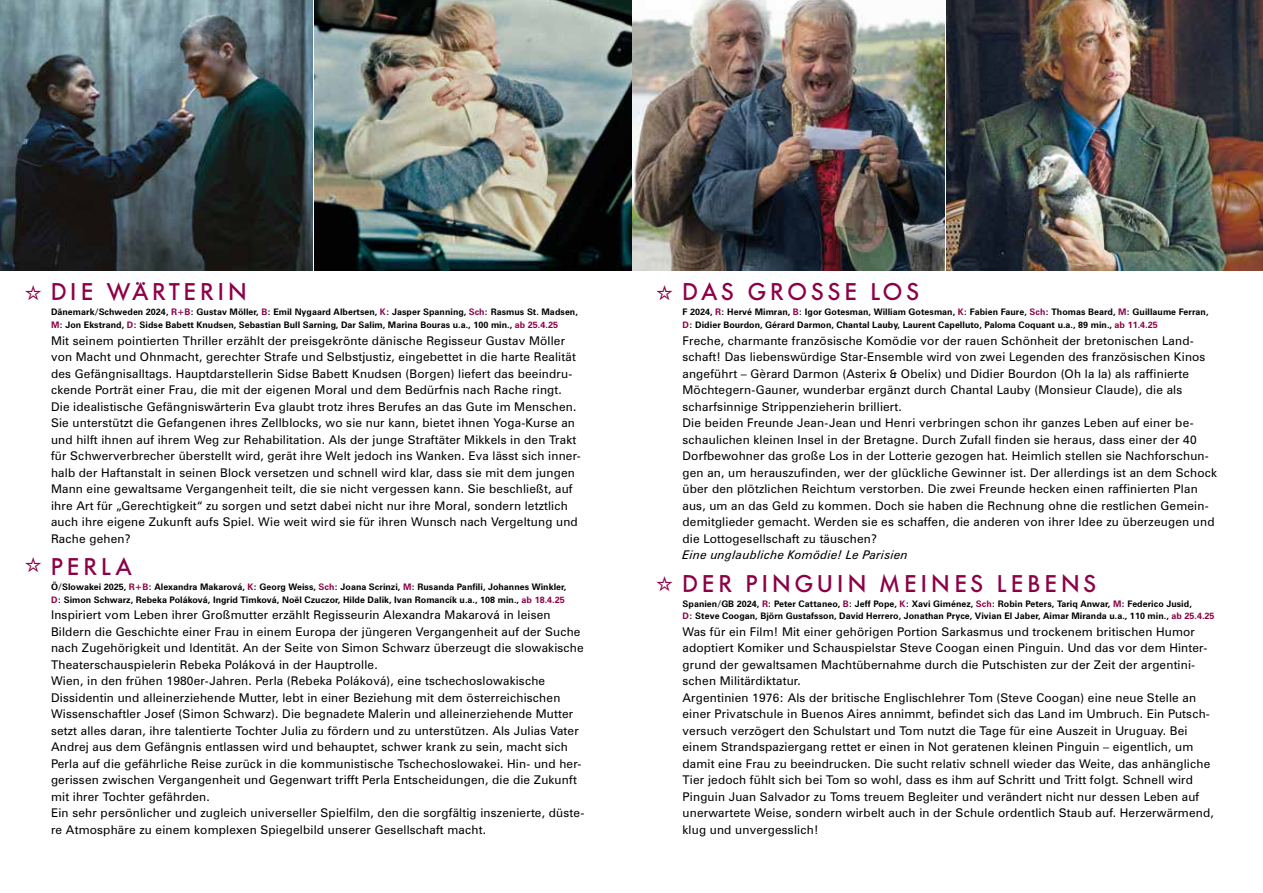
<style>
.page{position:relative;width:1263px;height:893px;background:#fff}
.page>*{position:absolute;margin:0;border:0;box-sizing:border-box;transform-origin:0 0}
.t1{font:500 24px "Futura BQ";letter-spacing:.16em;color:#8d0047}
.t2{font:500 24px "Futura BQ";letter-spacing:.19em;color:#8d0047}
.t3{font:12px/16.5px "Zurich BT";letter-spacing:.015em;color:#000}
.t4{font:italic 12px "Zurich BT";letter-spacing:.015em;color:#000}
.t5{font:700 9px/12.8px "Zurich BT";letter-spacing:.005em;color:#000}
.s1{color:#8d0047}
</style>
<div class="page">
<img style="left:315px;top:0;width:629px;height:270px">
<img style="left:946px;top:0;width:317px;height:270px">
<img style="left:0;top:0;width:313px;height:270px">
<h1 class="t1" style="left:51px;top:278px;width:198px">DIE WÄRTERIN</h1>
<p class="t5" style="left:51px;top:306px;width:528px">Dänemark/Schweden 2024, <span class="s1">R+B</span>: Gustav Möller, <span class="s1">B</span>: Emil Nygaard Albertsen, <span class="s1">K</span>: Jasper Spanning, <span class="s1">Sch</span>: Rasmus St. Madsen,<br><span class="s1">M</span>: Jon Ekstrand, <span class="s1">D</span>: Sidse Babett Knudsen, Sebastian Bull Sarning, Dar Salim, Marina Bouras u.a., 100 min., <span class="s1">ab 25.4.25</span></p>
<p class="t3" style="left:51px;top:332px;width:531px">Mit seinem pointierten Thriller erzählt der preisgekrönte dänische Regisseur Gustav Möller von Macht und Ohnmacht, gerechter Strafe und Selbstjustiz, eingebettet in die harte Realität des Gefängnisalltags. Hauptdarstellerin Sidse Babett Knudsen (Borgen) liefert das beeindru&shy;ckende Porträt einer Frau, die mit der eigenen Moral und dem Bedürfnis nach Rache ringt.<br>Die idealistische Gefängniswärterin Eva glaubt trotz ihres Berufes an das Gute im Menschen.<br>Sie unterstützt die Gefangenen ihres Zellblocks, wo sie nur kann, bietet ihnen Yoga-Kurse an und hilft ihnen auf ihrem Weg zur Rehabilitation. Als der junge Straftäter Mikkels in den Trakt für Schwerverbrecher überstellt wird, gerät ihre Welt jedoch ins Wanken. Eva lässt sich inner&shy;halb der Haftanstalt in seinen Block versetzen und schnell wird klar, dass sie mit dem jungen Mann eine gewaltsame Vergangenheit teilt, die sie nicht vergessen kann. Sie beschließt, auf ihre Art für „Gerechtigkeit“ zu sorgen und setzt dabei nicht nur ihre Moral, sondern letztlich auch ihre eigene Zukunft aufs Spiel. Wie weit wird sie für ihren Wunsch nach Vergeltung und Rache gehen?</p>
<h1 class="t1" style="left:51px;top:553px;width:83px">PERLA</h1>
<p class="t5" style="left:51px;top:580px;width:517px">Ö/Slowakei 2025, <span class="s1">R+B</span>: Alexandra Makarová, <span class="s1">K</span>: Georg Weiss, <span class="s1">Sch</span>: Joana Scrinzi, <span class="s1">M</span>: Rusanda Panfili, Johannes Winkler,<br><span class="s1">D</span>: Simon Schwarz, Rebeka Poláková, Ingrid Timková, Noël Czuczor, Hilde Dalik, Ivan Romancík u.a., 108 min., <span class="s1">ab 18.4.25</span></p>
<p class="t3" style="left:51px;top:607px;width:535px">Inspiriert vom Leben ihrer Großmutter erzählt Regisseurin Alexandra Makarová in leisen Bildern die Geschichte einer Frau in einem Europa der jüngeren Vergangenheit auf der Suche nach Zugehörigkeit und Identität. An der Seite von Simon Schwarz überzeugt die slowakische Theaterschauspielerin Rebeka Poláková in der Hauptrolle.<br>Wien, in den frühen 1980er-Jahren. Perla (Rebeka Poláková), eine tschechoslowakische Dissidentin und alleinerziehende Mutter, lebt in einer Beziehung mit dem österreichischen Wissenschaftler Josef (Simon Schwarz). Die begnadete Malerin und alleinerziehende Mutter setzt alles daran, ihre talentierte Tochter Julia zu fördern und zu unterstützen. Als Julias Vater Andrej aus dem Gefängnis entlassen wird und behauptet, schwer krank zu sein, macht sich Perla auf die gefährliche Reise zurück in die kommunistische Tschechoslowakei. Hin- und her&shy;gerissen zwischen Vergangenheit und Gegenwart trifft Perla Entscheidungen, die die Zukunft mit ihrer Tochter gefährden.<br>Ein sehr persönlicher und zugleich universeller Spielfilm, den die sorgfältig inszenierte, düste&shy;re Atmosphäre zu einem komplexen Spiegelbild unserer Gesellschaft macht.</p>
<h1 class="t1" style="left:682px;top:278px;width:238px">DAS GROSSE LOS</h1>
<p class="t5" style="left:682px;top:306px;width:527px">F 2024, <span class="s1">R</span>: Hervé Mimran, <span class="s1">B</span>: Igor Gotesman, William Gotesman, <span class="s1">K</span>: Fabien Faure, <span class="s1">Sch</span>: Thomas Beard, <span class="s1">M</span>: Guillaume Ferran,<br><span class="s1">D</span>: Didier Bourdon, Gérard Darmon, Chantal Lauby, Laurent Capelluto, Paloma Coquant u.a., 89 min., <span class="s1">ab 11.4.25</span></p>
<p class="t3" style="left:682px;top:332px;width:536px">Freche, charmante französische Komödie vor der rauen Schönheit der bretonischen Land&shy;schaft! Das liebenswürdige Star-Ensemble wird von zwei Legenden des französischen Kinos angeführt – Gèrard Darmon (Asterix &amp; Obelix) und Didier Bourdon (Oh la la) als raffinierte Möchtegern-Gauner, wunderbar ergänzt durch Chantal Lauby (Monsieur Claude), die als scharfsinnige Strippenzieherin brilliert.<br>Die beiden Freunde Jean-Jean und Henri verbringen schon ihr ganzes Leben auf einer be&shy;schaulichen kleinen Insel in der Bretagne. Durch Zufall finden sie heraus, dass einer der 40<br>Dorfbewohner das große Los in der Lotterie gezogen hat. Heimlich stellen sie Nachforschun&shy;gen an, um herauszufinden, wer der glückliche Gewinner ist. Der allerdings ist an dem Schock über den plötzlichen Reichtum verstorben. Die zwei Freunde hecken einen raffinierten Plan aus, um an das Geld zu kommen. Doch sie haben die Rechnung ohne die restlichen Gemein&shy;demitglieder gemacht. Werden sie es schaffen, die anderen von ihrer Idee zu überzeugen und die Lottogesellschaft zu täuschen?</p>
<p class="t4" style="left:682px;top:548px;width:227px">Eine unglaubliche Komödie! Le Parisien</p>
<h1 class="t2" style="left:682px;top:569px;width:416px">DER PINGUIN MEINES LEBENS</h1>
<p class="t5" style="left:682px;top:597px;width:534px">Spanien/GB 2024, <span class="s1">R</span>: Peter Cattaneo, <span class="s1">B</span>: Jeff Pope, <span class="s1">K</span>: Xavi Giménez, <span class="s1">Sch</span>: Robin Peters, Tariq Anwar, <span class="s1">M</span>: Federico Jusid,<br><span class="s1">D</span>: Steve Coogan, Björn Gustafsson, David Herrero, Jonathan Pryce, Vivian El Jaber, Aimar Miranda u.a., 110 min., <span class="s1">ab 25.4.25</span></p>
<p class="t3" style="left:682px;top:623px;width:533px">Was für ein Film! Mit einer gehörigen Portion Sarkasmus und trockenem britischen Humor adoptiert Komiker und Schauspielstar Steve Coogan einen Pinguin. Und das vor dem Hinter&shy;grund der gewaltsamen Machtübernahme durch die Putschisten zur der Zeit der argentini&shy;schen Militärdiktatur.<br>Argentinien 1976: Als der britische Englischlehrer Tom (Steve Coogan) eine neue Stelle an einer Privatschule in Buenos Aires annimmt, befindet sich das Land im Umbruch. Ein Putsch&shy;versuch verzögert den Schulstart und Tom nutzt die Tage für eine Auszeit in Uruguay. Bei einem Strandspaziergang rettet er einen in Not geratenen kleinen Pinguin – eigentlich, um damit eine Frau zu beeindrucken. Die sucht relativ schnell wieder das Weite, das anhängliche Tier jedoch fühlt sich bei Tom so wohl, dass es ihm auf Schritt und Tritt folgt. Schnell wird Pinguin Juan Salvador zu Toms treuem Begleiter und verändert nicht nur dessen Leben auf unerwartete Weise, sondern wirbelt auch in der Schule ordentlich Staub auf. Herzerwärmend, klug und unvergesslich!</p>
</div>
